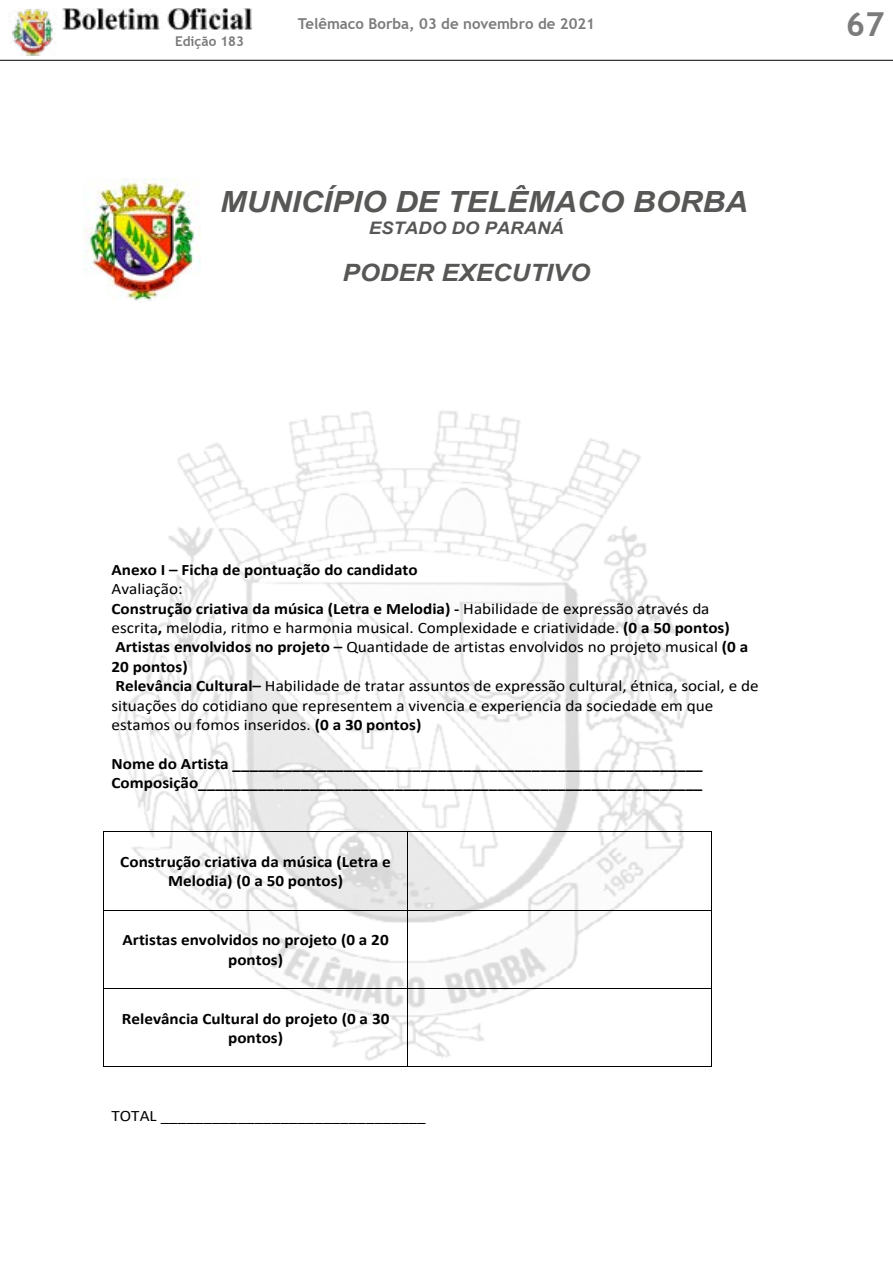
<style>
.page{position:relative;width:893px;height:1263px;background:#fff}
.page>*{position:absolute;margin:0;border:0;box-sizing:border-box;transform-origin:0 0}
.t1{font:700 33px "Trebuchet MS";color:#7c7b7b}
.t2{font:italic 700 29.25px "Arial";color:#575756;scale:1.08 1}
.t3{font:italic 700 23.85px "Arial";color:#575756;scale:1.08 1}
.t4{font:italic 700 17.25px "Arial";color:#575756;scale:1.08 1}
.t5{font:15.9px/19.4px "Calibri";color:#000;scale:1.08 1}
.t6{font:700 15.9px/19.4px "Calibri";color:#000;text-align:center;scale:1.08 1}
.t7{font:700 15px "Trebuchet MS";color:#7c7b7b}
.t8{font:700 13.5px "Trebuchet MS";color:#7c7b7b}
.s1{font-weight:700}
</style>
<div class="page">
<img style="left:12px;top:9px;width:43px;height:47px">
<img style="left:62px;top:8px;width:191px;height:21px">
<hr style="left:0;top:60px;width:893px;height:1px;background:#000">
<img style="left:83px;top:178px;width:117px;height:123px">
<img style="left:117px;top:411px;width:573px;height:650px">
<hr style="left:104px;top:831px;width:303px;height:1px;background:#000">
<hr style="left:408px;top:831px;width:303px;height:1px;background:#000">
<hr style="left:103px;top:832px;width:1px;height:78px;background:#000">
<hr style="left:407px;top:832px;width:1px;height:78px;background:#000">
<hr style="left:711px;top:832px;width:1px;height:78px;background:#000">
<hr style="left:104px;top:910px;width:303px;height:1px;background:#000">
<hr style="left:408px;top:910px;width:303px;height:1px;background:#000">
<hr style="left:103px;top:910px;width:1px;height:78px;background:#000">
<hr style="left:407px;top:910px;width:1px;height:78px;background:#000">
<hr style="left:711px;top:910px;width:1px;height:78px;background:#000">
<hr style="left:104px;top:988px;width:303px;height:1px;background:#000">
<hr style="left:408px;top:988px;width:303px;height:1px;background:#000">
<hr style="left:103px;top:989px;width:1px;height:77px;background:#000">
<hr style="left:104px;top:1066px;width:303px;height:1px;background:#000">
<hr style="left:407px;top:989px;width:1px;height:77px;background:#000">
<hr style="left:408px;top:1066px;width:303px;height:1px;background:#000">
<hr style="left:711px;top:989px;width:1px;height:77px;background:#000">
<p class="t8" style="left:175px;top:33px;width:71px">Edição 183</p>
<p class="t7" style="left:298px;top:14px;width:299px">Telêmaco Borba, 03 de novembro de 2021</p>
<h1 class="t1" style="left:846px;top:3px;width:40px">67</h1>
<h2 class="t2" style="left:220px;top:182px;width:490px">MUNICÍPIO DE TELÊMACO BORBA</h2>
<p class="t4" style="left:369px;top:216px;width:182px">ESTADO DO PARANÁ</p>
<h3 class="t3" style="left:343px;top:257px;width:231px">PODER EXECUTIVO</h3>
<p class="t6" style="left:112px;top:559px;width:285px">Anexo I – Ficha de pontuação do candidato</p>
<p class="t5" style="left:112px;top:579px;width:601px">Avaliação:<br><span class="s1">Construção criativa da música (Letra e Melodia) -</span> Habilidade de expressão através da escrita<span class="s1">,</span> melodia, ritmo e harmonia musical. Complexidade e criatividade. <span class="s1">(0 a 50 pontos)<br>Artistas envolvidos no projeto –</span> Quantidade de artistas envolvidos no projeto musical <span class="s1">(0 a 20 pontos)<br>Relevância Cultural–</span> Habilidade de tratar assuntos de expressão cultural, étnica, social, e de situações do cotidiano que representem a vivencia e experiencia da sociedade em que estamos ou fomos inseridos. <span class="s1">(0 a 30 pontos)</span></p>
<p class="t6" style="left:112px;top:754px;width:549px;text-align:left">Nome do Artista _______________________________________________________<br>Composição___________________________________________________________</p>
<p class="t6" style="left:120px;top:852px;width:252px">Construção criativa da música (Letra e<br>Melodia) (0 a 50 pontos)</p>
<p class="t6" style="left:123px;top:930px;width:248px">Artistas envolvidos no projeto (0 a 20 pontos)</p>
<p class="t6" style="left:122px;top:1008px;width:249px">Relevância Cultural do projeto (0 a 30 pontos)</p>
<p class="t5" style="left:112px;top:1106px;width:292px">TOTAL _______________________________</p>
</div>
